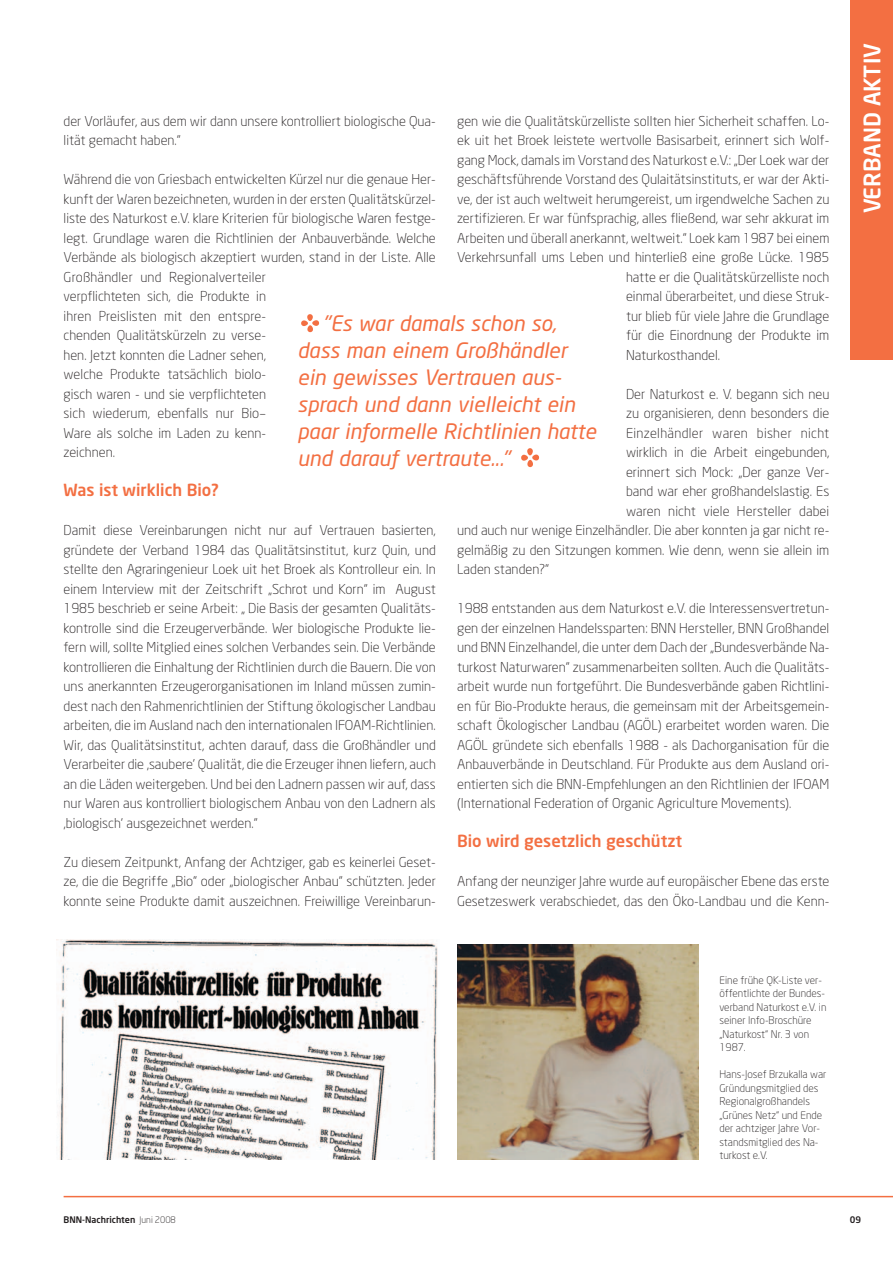
<style>
.page{position:relative;width:893px;height:1263px;background:#fff}
.page>*{position:absolute;margin:0;border:0;box-sizing:border-box;transform-origin:0 0}
.t1{font:500 22.5px "Neo Sans";color:#fff}
.t2{font:italic 21px/27px "Neo Sans";color:#f36f42}
.t3{font:500 16.5px "Neo Sans";color:#f36f42}
.t4{font:300 13.5px/19.5px "Neo Sans";color:#231f20}
.t5{font:300 13.5px "Neo Sans";letter-spacing:.025em;color:#231f20}
.t6{font:300 10.5px/13.5px "Neo Sans";color:#231f20}
.t7{font:500 9px "Neo Sans";color:#231f20}
.s1{font-weight:300}
</style>
<div class="page">
<img style="left:457px;top:945px;width:241px;height:214px">
<img style="left:301px;top:314px;width:18px;height:18px">
<img style="left:521px;top:449px;width:18px;height:18px">
<hr style="left:64px;top:1196px;width:828px;height:1px;background:#f36f42">
<img style="left:59px;top:940px;width:379px;height:219px">
<div style="left:850px;top:0;width:42px;height:360px;background:#f36f42"></div>
<p class="t4" style="left:64px;top:112px;width:374px">der Vorläufer, aus dem wir dann unsere kontrolliert biologische Qua&shy;lität gemacht haben.“</p>
<p class="t4" style="left:64px;top:171px;width:374px">Während die von Griesbach entwickelten Kürzel nur die genaue Her&shy;kunft der Waren bezeichneten, wurden in der ersten Qualitätskürzel&shy;liste des Naturkost e.V. klare Kriterien für biologische Waren festge&shy;legt. Grundlage waren die Richtlinien der Anbauverbände. Welche Verbände als biologisch akzeptiert wurden, stand in der Liste. Alle Großhändler und Regionalverteiler<br>verpflichteten sich, die Produkte in<br>ihren Preislisten mit den entspre-<br>chenden Qualitätskürzeln zu verse-<br>hen. Jetzt konnten die Ladner sehen,<br>welche Produkte tatsächlich biolo-<br>gisch waren - und sie verpflichteten<br>sich wiederum, ebenfalls nur Bio–<br>Ware als solche im Laden zu kenn-<br>zeichnen.</p>
<p class="t3" style="left:64px;top:484px;width:156px">Was ist wirklich Bio?</p>
<p class="t4" style="left:64px;top:522px;width:374px;text-align:justify">Damit diese Vereinbarungen nicht nur auf Vertrauen basierten, gründete der Verband 1984 das Qualitätsinstitut, kurz Quin, und stellte den Agraringenieur Loek uit het Broek als Kontrolleur ein. In einem Interview mit der Zeitschrift „Schrot und Korn“ im August 1985 beschrieb er seine Arbeit: „ Die Basis der gesamten Qualitäts&shy;kontrolle sind die Erzeugerverbände. Wer biologische Produkte lie&shy;fern will, sollte Mitglied eines solchen Verbandes sein. Die Verbände kontrollieren die Einhaltung der Richtlinien durch die Bauern. Die von uns anerkannten Erzeugerorganisationen im Inland müssen zumin&shy;dest nach den Rahmenrichtlinien der Stiftung ökologischer Landbau arbeiten, die im Ausland nach den internationalen IFOAM-Richtlinien.<br>Wir, das Qualitätsinstitut, achten darauf, dass die Großhändler und Verarbeiter die ‚saubere’ Qualität, die die Erzeuger ihnen liefern, auch an die Läden weitergeben. Und bei den Ladnern passen wir auf, dass nur Waren aus kontrolliert biologischem Anbau von den Ladnern als ‚biologisch‘ ausgezeichnet werden.“</p>
<p class="t4" style="left:64px;top:853px;width:374px;text-align:justify">Zu diesem Zeitpunkt, Anfang der Achtziger, gab es keinerlei Geset&shy;ze, die die Begriffe „Bio“ oder „biologischer Anbau“ schützten. Jeder konnte seine Produkte damit auszeichnen. Freiwillige Vereinbarun-</p>
<p class="t4" style="left:457px;top:112px;width:374px">gen wie die Qualitätskürzelliste sollten hier Sicherheit schaffen. Lo-</p>
<p class="t4" style="left:457px;top:132px;width:374px">ek uit het Broek leistete wertvolle Basisarbeit, erinnert sich Wolf-</p>
<p class="t4" style="left:457px;top:151px;width:374px">gang Mock, damals im Vorstand des Naturkost e.V.: „Der Loek war der</p>
<p class="t4" style="left:457px;top:171px;width:374px">geschäftsführende Vorstand des Qulaitätsinstituts, er war der Akti-</p>
<p class="t4" style="left:457px;top:190px;width:374px">ve, der ist auch weltweit herumgereist, um irgendwelche Sachen zu</p>
<p class="t4" style="left:457px;top:210px;width:374px">zertifizieren. Er war fünfsprachig, alles fließend, war sehr akkurat im</p>
<p class="t4" style="left:457px;top:229px;width:374px">Arbeiten und überall anerkannt, weltweit.“ Loek kam 1987 bei einem</p>
<p class="t4" style="left:457px;top:249px;width:374px">Verkehrsunfall ums Leben und hinterließ eine große Lücke. 1985</p>
<p class="t4" style="left:626px;top:268px;width:205px">hatte er die Qualitätskürzelliste noch</p>
<p class="t4" style="left:626px;top:288px;width:205px">einmal überarbeitet, und diese Struk-</p>
<p class="t4" style="left:626px;top:307px;width:205px">tur blieb für viele Jahre die Grundlage</p>
<p class="t4" style="left:626px;top:327px;width:205px">für die Einordnung der Produkte im</p>
<p class="t4" style="left:626px;top:346px;width:96px">Naturkosthandel.</p>
<p class="t4" style="left:626px;top:385px;width:205px">Der Naturkost e. V. begann sich neu</p>
<p class="t4" style="left:626px;top:405px;width:205px">zu organisieren, denn besonders die</p>
<p class="t5" style="left:626px;top:427px;width:205px">Einzelhändler waren bisher nicht</p>
<p class="t4" style="left:626px;top:444px;width:205px">wirklich in die Arbeit eingebunden,</p>
<p class="t4" style="left:626px;top:463px;width:205px">erinnert sich Mock: „Der ganze Ver-</p>
<p class="t4" style="left:626px;top:483px;width:205px">band war eher großhandelslastig. Es</p>
<p class="t4" style="left:626px;top:502px;width:205px">waren nicht viele Hersteller dabei</p>
<p class="t4" style="left:457px;top:522px;width:374px">und auch nur wenige Einzelhändler. Die aber konnten ja gar nicht re-</p>
<p class="t4" style="left:457px;top:541px;width:374px">gelmäßig zu den Sitzungen kommen. Wie denn, wenn sie allein im</p>
<p class="t4" style="left:457px;top:561px;width:93px">Laden standen?“</p>
<p class="t4" style="left:457px;top:600px;width:374px;text-align:justify">1988 entstanden aus dem Naturkost e.V. die Interessensvertretun&shy;gen der einzelnen Handelssparten: BNN Hersteller, BNN Großhandel und BNN Einzelhandel, die unter dem Dach der „Bundesverbände Na&shy;turkost Naturwaren“ zusammenarbeiten sollten. Auch die Qualitäts&shy;arbeit wurde nun fortgeführt. Die Bundesverbände gaben Richtlini&shy;en für Bio-Produkte heraus, die gemeinsam mit der Arbeitsgemein&shy;schaft Ökologischer Landbau (AGÖL) erarbeitet worden waren. Die AGÖL gründete sich ebenfalls 1988 - als Dachorganisation für die Anbauverbände in Deutschland. Für Produkte aus dem Ausland ori&shy;entierten sich die BNN-Empfehlungen an den Richtlinien der IFOAM (International Federation of Organic Agriculture Movements).</p>
<p class="t3" style="left:457px;top:835px;width:226px">Bio wird gesetzlich geschützt</p>
<p class="t4" style="left:457px;top:873px;width:374px">Anfang der neunziger Jahre wurde auf europäischer Ebene das erste<br>Gesetzeswerk verabschiedet, das den Öko-Landbau und die Kenn-</p>
<h2 class="t2" style="left:297px;top:311px;width:300px;text-indent:25px">"Es war damals schon so, dass man einem Großhändler ein gewisses Vertrauen aus&shy;sprach und dann vielleicht ein paar informelle Richtlinien hatte und darauf vertraute..."</h2>
<p class="t6" style="left:719px;top:974px;width:108px">Eine frühe QK-Liste ver&shy;öffentlichte der Bundes&shy;verband Naturkost e.V. in seiner Info-Broschüre „Naturkost“ Nr. 3 von<br>1987.</p>
<p class="t6" style="left:719px;top:1068px;width:108px">Hans-Josef Brzukalla war<br>Gründungsmitglied des<br>Regionalgroßhandels „Grünes Netz“ und Ende der achtziger Jahre Vor&shy;standsmitglied des Na&shy;turkost e.V.</p>
<h1 class="t1" style="left:863px;top:213px;width:172px;rotate:-90deg">VERBAND AKTIV</h1>
<p class="t7" style="left:64px;top:1216px;width:114px">BNN-Nachrichten <span class="s1">Juni 2008</span></p>
<p class="t7" style="left:849px;top:1216px;width:13px">09</p>
</div>
